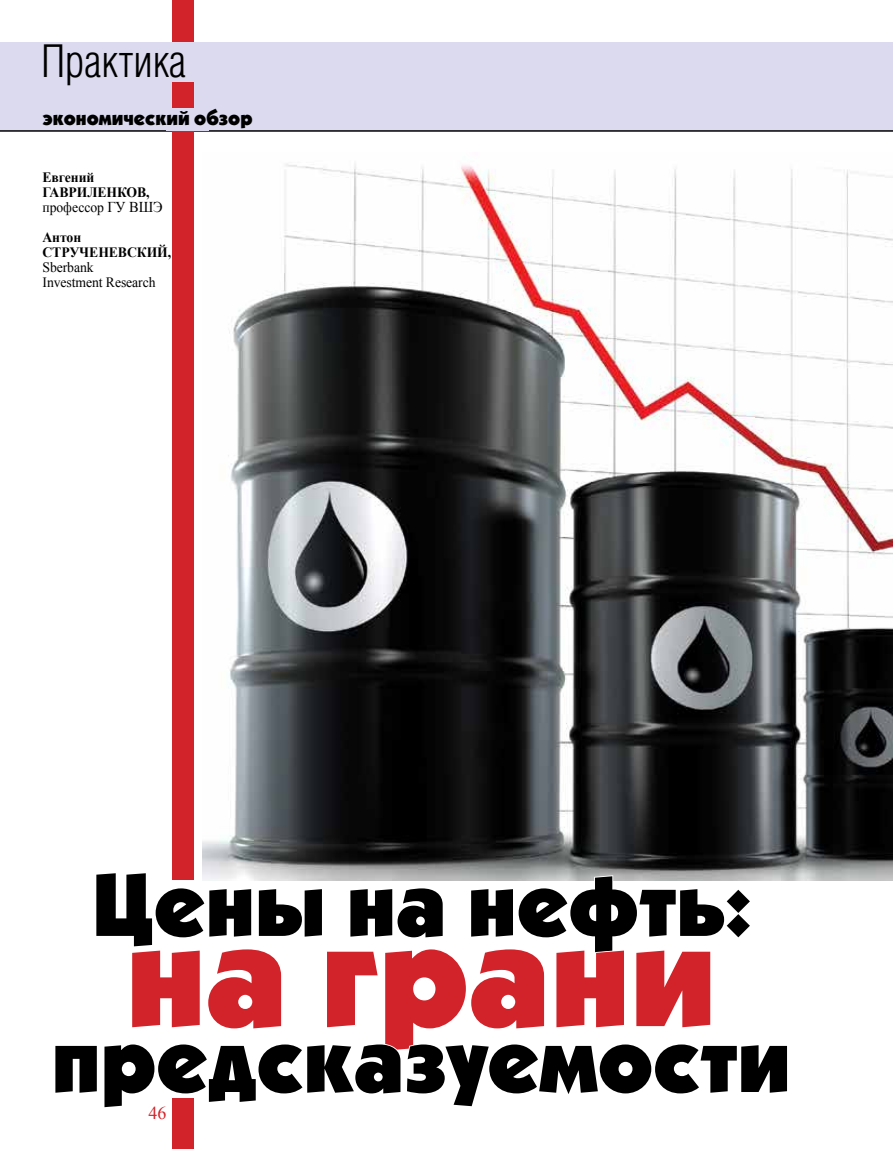
<style>
.page{position:relative;width:893px;height:1149px;background:#fff}
.page>*{position:absolute;margin:0;border:0;box-sizing:border-box;transform-origin:0 0}
.t1{font:900 144px "Kabel C";color:#d2232a}
.t2{font:900 89.25px "Kabel C";color:#000}
.t3{font:43.5px "AG Letterica Cond L";color:#000}
.t4{font:900 19.5px "Kabel C";color:#000}
.t5{font:18px "Times New Roman";color:#d2232a}
.t6{font:14.25px/15.5px "Times New Roman";letter-spacing:-.005em;color:#000;scale:.96 1}
.t7{font:700 14.25px/15px "Times New Roman";letter-spacing:-.005em;color:#000;scale:.96 1}
.s1{font-weight:700}
.s2{font-size:15px}
</style>
<div class="page">
<div style="left:0;top:43px;width:893px;height:88px;background:#dbdaee"></div>
<hr style="left:0;top:130px;width:893px;height:2px;background:#000">
<div style="left:172px;top:0;width:21px;height:1148px;background:#d2232a"></div>
<div style="left:166px;top:43px;width:34px;height:39px;background:#dbdaee"></div>
<img style="left:202px;top:163px;width:691px;height:717px">
<div style="left:166px;top:108px;width:42px;height:22px;background:#dbdaee"></div>
<svg style="left:172px;top:871px;width:617px;height:237px"></svg>
<h3 class="t3" style="left:41px;top:36px;width:146px">Практика</h3>
<h3 class="t4" style="left:43px;top:107px;width:212px">экономический обзор</h3>
<p class="t7" style="left:43px;top:169px;width:56px">Евгений<br>Гаври</p>
<p class="t7" style="left:87px;top:184px;width:22px">ленков</p>
<p class="t6" style="left:43px;top:184px;width:127px;text-indent:104px"><span class="s1">, </span>профессор <span class="s2">ГУ ВШЭ</span></p>
<p class="t7" style="left:43px;top:229px;width:42px">Антон<br>Струченевски</p>
<p class="t7" style="left:157px;top:244px;width:16px">й,</p>
<p class="t6" style="left:43px;top:259px;width:119px;line-height:15px">Sberbank<br>Investment Research</p>
<h2 class="t2" style="left:92px;top:851px;width:660px">Цены на нефть:</h2>
<h1 class="t1" style="left:126px;top:889px;width:592px">на грани</h1>
<h2 class="t2" style="left:52px;top:1007px;width:741px">предсказуемости</h2>
<p class="t5" style="left:148px;top:1100px;width:19px">46</p>
</div>
